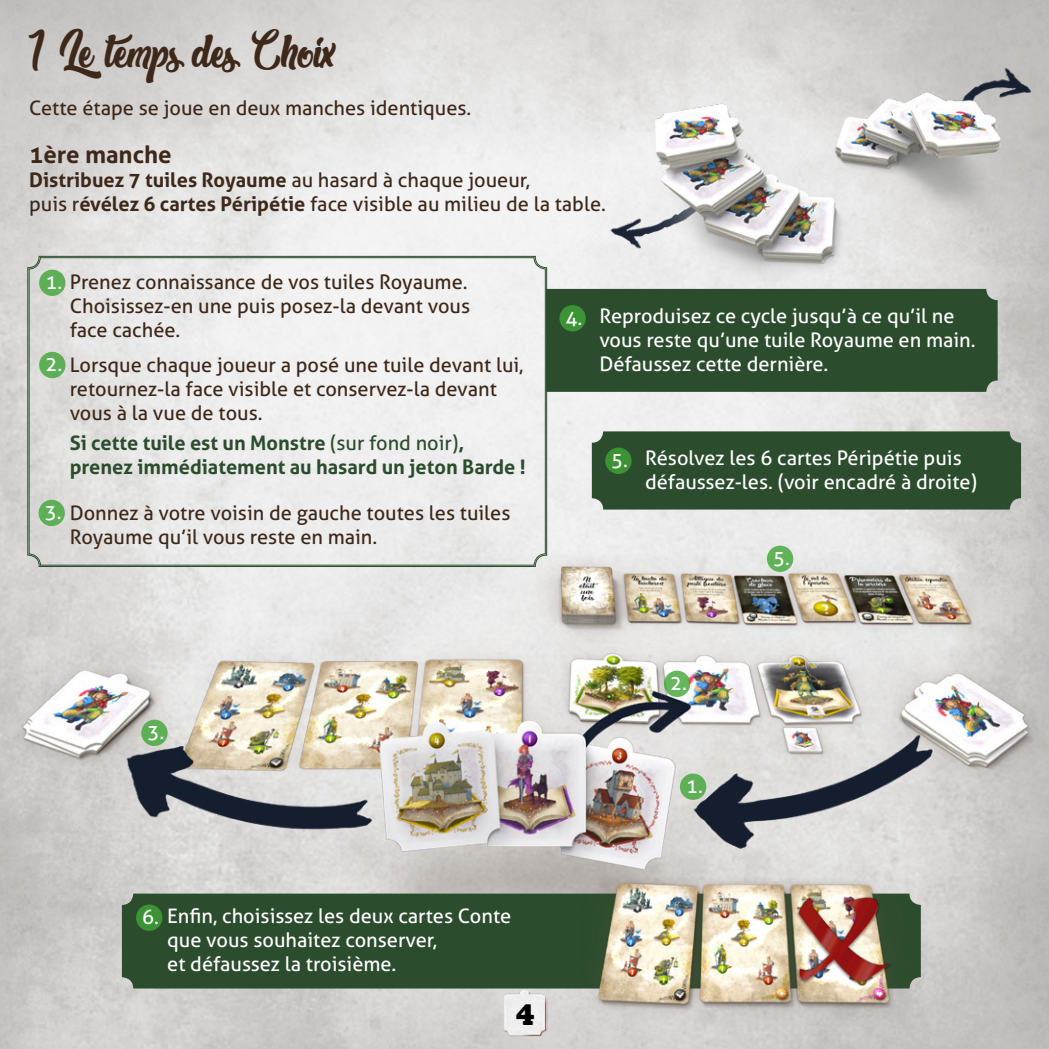
<style>
.page{position:relative;width:1049px;height:1049px;background:#fff}
.page>*{position:absolute;margin:0;border:0;box-sizing:border-box;transform-origin:0 0}
.t1{font:48px "The West Gate";color:#3d2819}
.t2{font:700 24px "Aller";color:#3d2819}
.t3{font:24px "CARERRA Jones";color:#000}
.t4{font:20px/24px "Aller";color:#3d2819}
.t5{font:20px/24px "Aller";color:#fff}
.t6{font:700 20px/24px "Aller";color:#2c4d2d}
.s1{font-weight:700}
.s2{color:#fff}
.s3{font-weight:400}
</style>
<div class="page">
<img style="left:0;top:546px;width:1049px;height:374px">
<div style="left:122px;top:893px;width:799px;height:95px;background:#2c4d2d;border-radius:11px"></div>
<svg style="left:27px;top:255px;width:521px;height:312px"></svg>
<div style="left:29px;top:257px;width:516px;height:308px;border:1px solid #2c4d2d;border-radius:11px"></div>
<div style="left:546px;top:289px;width:452px;height:103px;background:#2c4d2d"></div>
<div style="left:39px;top:352px;width:26px;height:26px;background:#5eb056;border-radius:50%"></div>
<div style="left:39px;top:270px;width:26px;height:26px;background:#5eaf55;border-radius:50%"></div>
<div style="left:559px;top:305px;width:27px;height:26px;background:#3b9333;border-radius:50%"></div>
<div style="left:136px;top:904px;width:26px;height:27px;background:#3b9333;border-radius:50%"></div>
<img style="left:604px;top:18px;width:445px;height:263px">
<img style="left:574px;top:858px;width:353px;height:178px">
<div style="left:680px;top:773px;width:26px;height:27px;background:#5fb056;border-radius:50%"></div>
<div style="left:664px;top:671px;width:26px;height:26px;background:#65b65d;border-radius:50%"></div>
<div style="left:141px;top:720px;width:27px;height:26px;background:#5eaf55;border-radius:50%"></div>
<div style="left:592px;top:431px;width:429px;height:78px;background:#2c4d2d;border-radius:11px"></div>
<div style="left:605px;top:448px;width:27px;height:26px;background:#3b9333;border-radius:50%"></div>
<div style="left:39px;top:500px;width:26px;height:26px;background:#5eaf55;border-radius:50%"></div>
<div style="left:767px;top:546px;width:26px;height:26px;background:#60b258;border-radius:50%"></div>
<img style="left:502px;top:988px;width:45px;height:49px">
<h1 class="t1" style="left:29px;top:20px;width:307px">1 Le temps des Choix</h1>
<p class="t4" style="left:29px;top:96px;width:444px">Cette étape se joue en deux manches identiques.</p>
<p class="t2" style="left:29px;top:140px;width:144px">1ère manche</p>
<p class="t4" style="left:29px;top:168px;width:578px"><span class="s1">Distribuez 7 tuiles Royaume</span> au hasard à chaque joueur,<br>puis r<span class="s1">évélez 6 cartes Péripétie</span> face visible au milieu de la table.</p>
<p class="t4" style="left:70px;top:269px;width:402px;text-indent:-24px"><span class="s2">1.</span> Prenez connaissance de vos tuiles Royaume.<br>Choisissez-en une puis posez-la devant vous face cachée.</p>
<p class="t4" style="left:70px;top:353px;width:455px;text-indent:-24px"><span class="s2">2.</span> Lorsque chaque joueur a posé une tuile devant lui, retournez-la face visible et conservez-la devant vous à la vue de tous.</p>
<p class="t6" style="left:70px;top:430px;width:458px">Si cette tuile est un Monstre <span class="s3">(sur fond noir)</span>, prenez immédiatement au hasard un jeton Barde !</p>
<p class="t4" style="left:70px;top:501px;width:442px;text-indent:-25px"><span class="s2">3.</span> Donnez à votre voisin de gauche toutes les tuiles<br>Royaume qu’il vous reste en main.</p>
<p class="t5" style="left:565px;top:306px;width:18px">4.</p>
<p class="t5" style="left:599px;top:303px;width:378px">Reproduisez ce cycle jusqu’à ce qu’il ne vous reste qu’une tuile Royaume en main.<br>Défaussez cette dernière.</p>
<p class="t5" style="left:611px;top:448px;width:18px">5.</p>
<p class="t5" style="left:645px;top:446px;width:333px">Résolvez les 6 cartes Péripétie puis défaussez-les. (voir encadré à droite)</p>
<p class="t5" style="left:773px;top:546px;width:18px">5.</p>
<p class="t5" style="left:148px;top:720px;width:18px">3.</p>
<p class="t5" style="left:670px;top:671px;width:18px">2.</p>
<p class="t5" style="left:686px;top:774px;width:18px">1.</p>
<p class="t5" style="left:167px;top:904px;width:345px;text-indent:-25px">6. Enfin, choisissez les deux cartes Conte que vous souhaitez conserver,<br>et défaussez la troisième.</p>
<p class="t3" style="left:516px;top:996px;width:20px">4</p>
</div>
